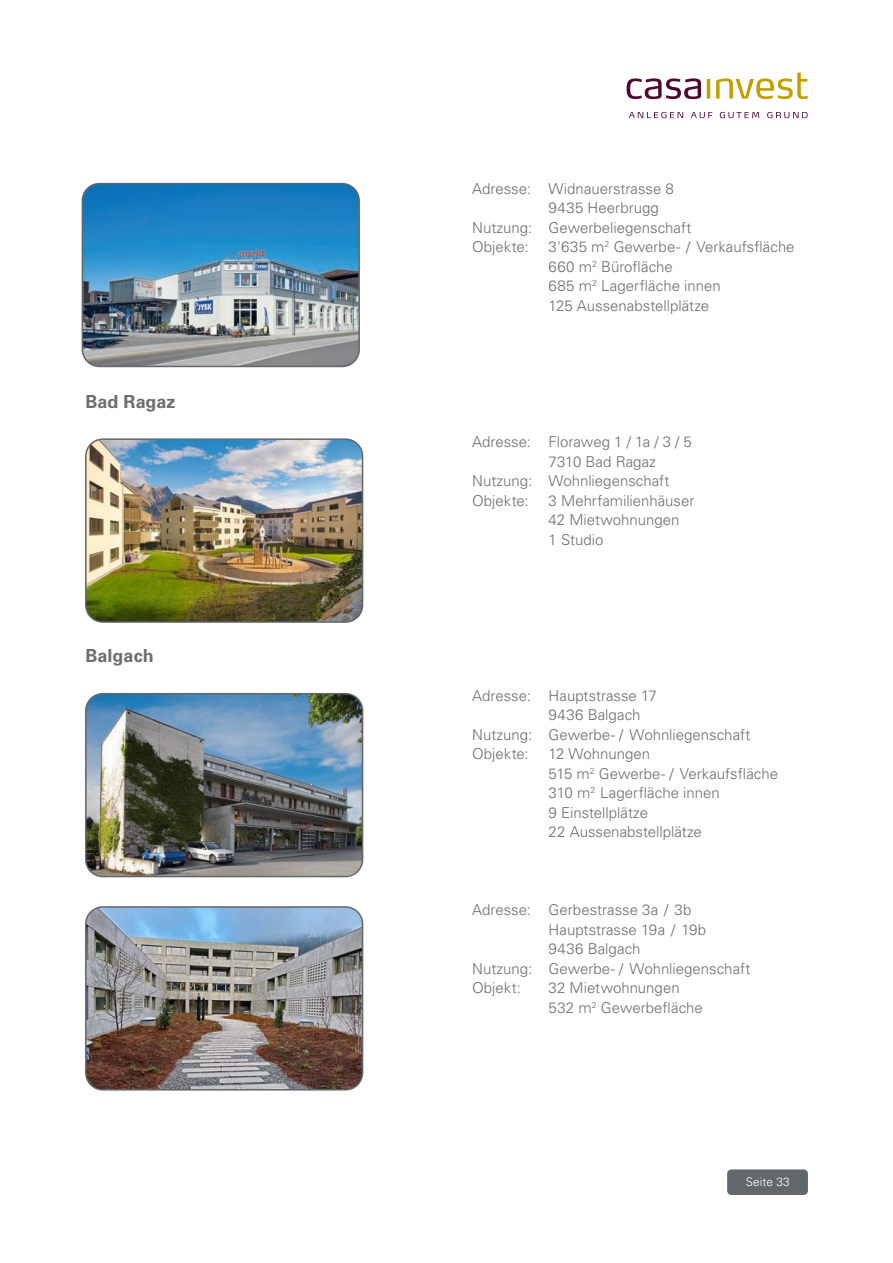
<style>
.page{position:relative;width:893px;height:1263px;background:#fff}
.page>*{position:absolute;margin:0;border:0;box-sizing:border-box;transform-origin:0 0}
.t1{font:700 18px "Univers LT Std";color:#6c6d70}
.t2{font:300 15px/19.5px "Univers LT Std";color:#6c6d70}
.t3{font:300 12px "Univers LT Std";color:#fff}
</style>
<div class="page">
<svg style="left:629px;top:112px;width:54px;height:6px"></svg>
<svg style="left:691px;top:112px;width:21px;height:6px"></svg>
<svg style="left:720px;top:112px;width:39px;height:6px"></svg>
<svg style="left:767px;top:112px;width:41px;height:6px"></svg>
<svg style="left:627px;top:78px;width:74px;height:21px"></svg>
<hr style="left:707px;top:79px;width:3px;height:20px;background:#c29e05">
<svg style="left:716px;top:72px;width:92px;height:27px"></svg>
<div style="left:727px;top:1169px;width:81px;height:26px;background:#62676b;border-radius:4px"></div>
<img style="left:86px;top:909px;width:277px;height:181px">
<div style="left:85px;top:906px;width:278px;height:184px;border:2px solid #62676b;border-radius:17px"></div>
<img style="left:86px;top:694px;width:277px;height:182px">
<div style="left:85px;top:693px;width:278px;height:184px;border:2px solid #62676b;border-radius:17px"></div>
<img style="left:82px;top:184px;width:275px;height:182px">
<div style="left:82px;top:183px;width:278px;height:184px;border:2px solid #62676b;border-radius:17px"></div>
<img style="left:88px;top:441px;width:275px;height:179px">
<div style="left:85px;top:438px;width:278px;height:185px;border:2px solid #62676b;border-radius:17px"></div>
<p class="t1" style="left:85px;top:391px;width:92px">Bad Ragaz</p>
<p class="t1" style="left:85px;top:645px;width:70px">Balgach</p>
<p class="t2" style="left:472px;top:179px;width:203px">Adresse: Widnauerstrasse 8</p>
<p class="t2" style="left:549px;top:198px;width:112px">9435 Heerbrugg</p>
<p class="t2" style="left:472px;top:218px;width:221px">Nutzung: Gewerbeliegenschaft</p>
<p class="t2" style="left:472px;top:237px;width:58px">Objekte:</p>
<p class="t2" style="left:549px;top:237px;width:248px">3'635 m<sup>2</sup> Gewerbe- / Verkaufsfläche<br>660 m<sup>2</sup> Bürofläche<br>685 m<sup>2</sup> Lagerfläche innen<br>125 Aussenabstellplätze</p>
<p class="t2" style="left:472px;top:432px;width:221px">Adresse: Floraweg 1 / 1a / 3 / 5</p>
<p class="t2" style="left:549px;top:452px;width:109px">7310 Bad Ragaz</p>
<p class="t2" style="left:472px;top:471px;width:199px">Nutzung: Wohnliegenschaft</p>
<p class="t2" style="left:472px;top:491px;width:58px">Objekte:</p>
<p class="t2" style="left:549px;top:491px;width:147px">3 Mehrfamilienhäuser<br>42 Mietwohnungen<br>1 Studio</p>
<p class="t2" style="left:472px;top:686px;width:186px">Adresse: Hauptstrasse 17</p>
<p class="t2" style="left:549px;top:705px;width:93px">9436 Balgach</p>
<p class="t2" style="left:472px;top:725px;width:280px">Nutzung: Gewerbe- / Wohnliegenschaft</p>
<p class="t2" style="left:472px;top:744px;width:58px">Objekte:</p>
<p class="t2" style="left:549px;top:744px;width:231px">12 Wohnungen<br>515 m<sup>2</sup> Gewerbe- / Verkaufsfläche<br>310 m<sup>2</sup> Lagerfläche innen<br>9 Einstellplätze<br>22 Aussenabstellplätze</p>
<p class="t2" style="left:472px;top:900px;width:221px">Adresse: Gerbestrasse 3a / 3b</p>
<p class="t2" style="left:549px;top:920px;width:159px">Hauptstrasse 19a / 19b</p>
<p class="t2" style="left:549px;top:939px;width:93px">9436 Balgach</p>
<p class="t2" style="left:472px;top:959px;width:280px">Nutzung: Gewerbe- / Wohnliegenschaft</p>
<p class="t2" style="left:472px;top:978px;width:50px">Objekt:</p>
<p class="t2" style="left:549px;top:978px;width:156px">32 Mietwohnungen<br>532 m<sup>2</sup> Gewerbefläche</p>
<p class="t3" style="left:746px;top:1174px;width:46px">Seite 33</p>
</div>
